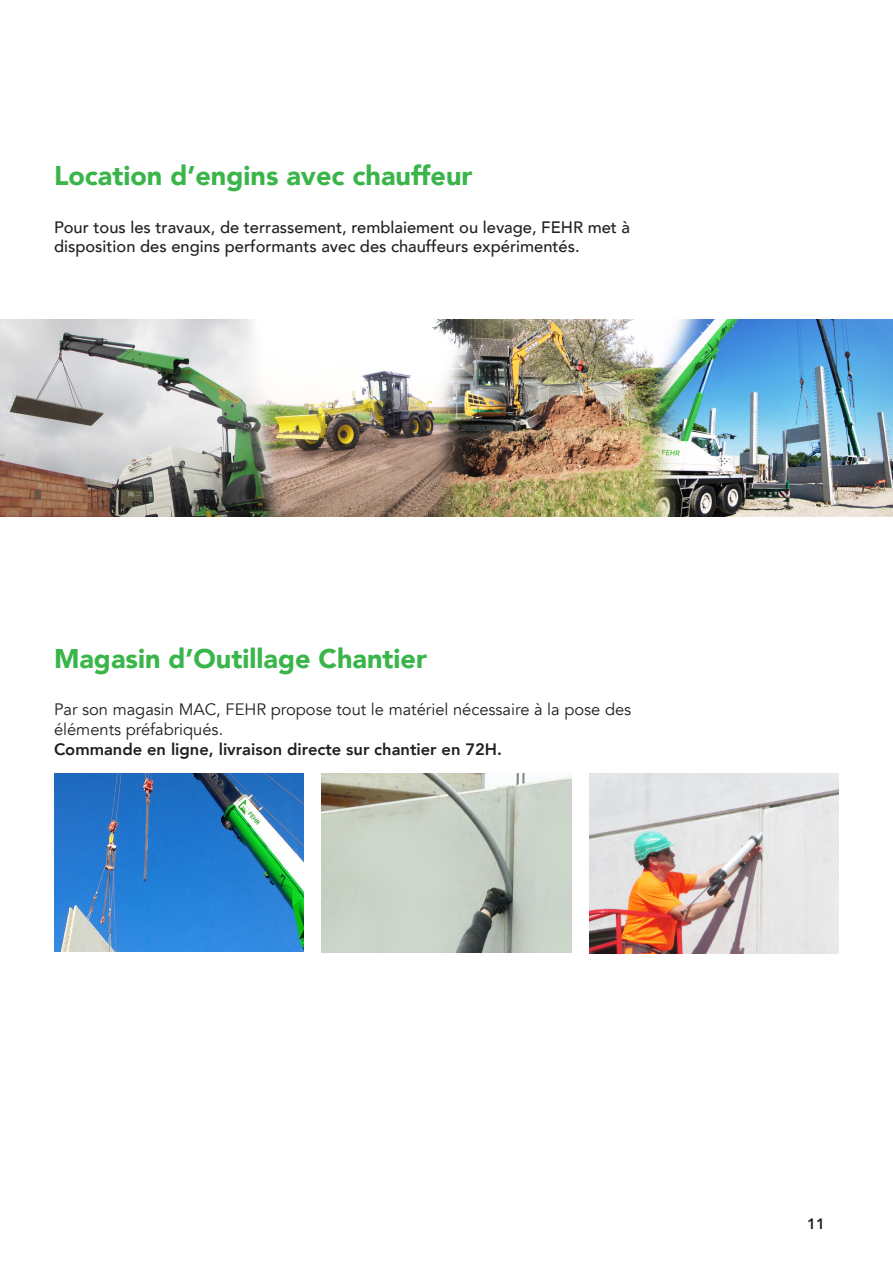
<style>
.page{position:relative;width:893px;height:1263px;background:#fff}
.page>*{position:absolute;margin:0;border:0;box-sizing:border-box;transform-origin:0 0}
.t1{font:900 27px "Avenir";color:#3ab54a}
.t2{font:500 16.5px/19.8px "Avenir";color:#231f20}
.t3{font:16.5px/19.8px "Avenir";color:#231f20}
.t4{font:800 16.5px "Avenir";color:#231f20}
.t5{font:800 15px "Avenir";color:#231f20}
</style>
<div class="page">
<img style="left:0;top:320px;width:893px;height:197px">
<img style="left:322px;top:773px;width:249px;height:180px">
<img style="left:54px;top:773px;width:250px;height:178px">
<img style="left:589px;top:774px;width:250px;height:179px">
<p class="t1" style="left:54px;top:153px;width:420px">Location d’engins avec chauffeur</p>
<p class="t2" style="left:54px;top:216px;width:578px">Pour tous les travaux, de terrassement, remblaiement ou levage, FEHR met à disposition des engins performants avec des chauffeurs expérimentés.</p>
<p class="t1" style="left:54px;top:635px;width:375px">Magasin d’Outillage Chantier</p>
<p class="t3" style="left:54px;top:700px;width:579px">Par son magasin MAC, FEHR propose tout le matériel nécessaire à la pose des éléments préfabriqués.</p>
<p class="t4" style="left:54px;top:736px;width:450px">Commande en ligne, livraison directe sur chantier en 72H.</p>
<p class="t5" style="left:807px;top:1212px;width:19px">11</p>
</div>
